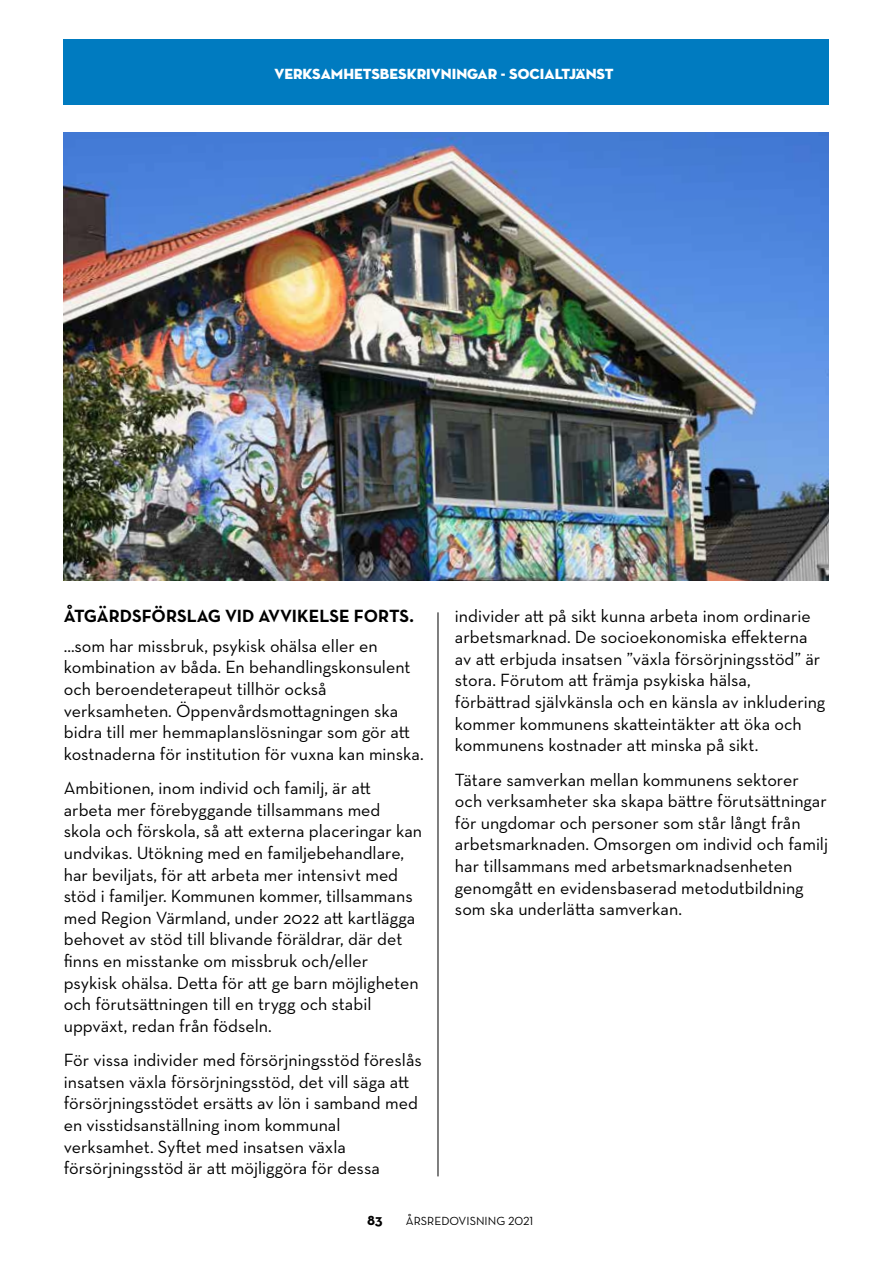
<style>
.page{position:relative;width:893px;height:1263px;background:#fff}
.page>*{position:absolute;margin:0;border:0;box-sizing:border-box;transform-origin:0 0}
.t1{font:18px/21.6px "Neutraface Text";color:#000}
.t2{font:700 18px "Neutraface Text";color:#000}
.t3{font:15px "Neutraface Display Titling";color:#fff}
.t4{font:700 15px "Neutraface Text";color:#000}
.t5{font:12px "Neutraface Text";color:#000}
</style>
<div class="page">
<img style="left:63px;top:133px;width:766px;height:447px">
<div style="left:64px;top:39px;width:765px;height:66px;background:#007bc0"></div>
<hr style="left:438px;top:612px;width:1px;height:564px;background:#000">
<p class="t3" style="left:275px;top:65px;width:340px">VERKSAMHETSBESKRIVNINGAR - SOCIALTJÄNST</p>
<p class="t2" style="left:64px;top:604px;width:352px">ÅTGÄRDSFÖRSLAG VID AVVIKELSE FORTS.</p>
<p class="t1" style="left:64px;top:634px;width:361px">...som har missbruk, psykisk ohälsa eller en kombination av båda. En behandlingskonsulent och beroendeterapeut tillhör också verksamheten. Öppenvårdsmottagningen ska bidra till mer hemmaplanslösningar som gör att kostnaderna för institution för vuxna kan minska.</p>
<p class="t1" style="left:64px;top:777px;width:360px">Ambitionen, inom individ och familj, är att arbeta mer förebyggande tillsammans med skola och förskola, så att externa placeringar kan undvikas. Utökning med en familjebehandlare, har beviljats, för att arbeta mer intensivt med stöd i familjer. Kommunen kommer, tillsammans med Region Värmland, under 2022 att kartlägga behovet av stöd till blivande föräldrar, där det finns en misstanke om missbruk och/eller psykisk ohälsa. Detta för att ge barn möjligheten och förutsättningen till en trygg och stabil uppväxt, redan från födseln.</p>
<p class="t1" style="left:64px;top:1049px;width:360px">För vissa individer med försörjningsstöd föreslås insatsen växla försörjningsstöd, det vill säga att försörjningsstödet ersätts av lön i samband med en visstidsanställning inom kommunal verksamhet. Syftet med insatsen växla försörjningsstöd är att möjliggöra för dessa</p>
<p class="t1" style="left:455px;top:604px;width:372px">individer att på sikt kunna arbeta inom ordinarie arbetsmarknad. De socioekonomiska effekterna av att erbjuda insatsen ”växla försörjningsstöd” är stora. Förutom att främja psykiska hälsa, förbättrad självkänsla och en känsla av inkludering kommer kommunens skatteintäkter att öka och kommunens kostnader att minska på sikt.</p>
<p class="t1" style="left:455px;top:768px;width:375px">Tätare samverkan mellan kommunens sektorer och verksamheter ska skapa bättre förutsättningar för ungdomar och personer som står långt från arbetsmarknaden. Omsorgen om individ och familj har tillsammans med arbetsmarknadsenheten genomgått en evidensbaserad metodutbildning som ska underlätta samverkan.</p>
<p class="t4" style="left:367px;top:1210px;width:17px">83</p>
<p class="t5" style="left:406px;top:1213px;width:129px">ÅRSREDOVISNING 2021</p>
</div>
